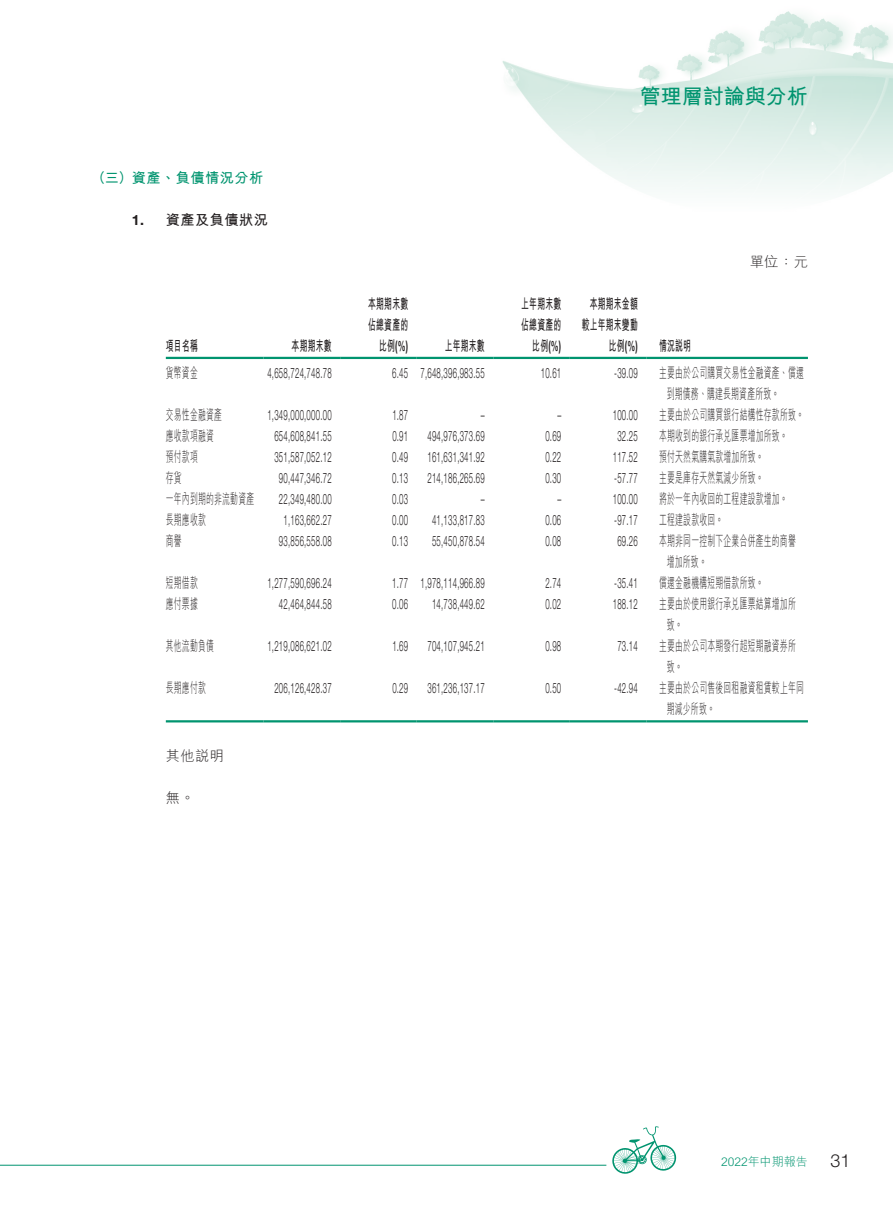
<style>
.page{position:relative;width:893px;height:1212px;background:#fff}
.page>*{position:absolute;margin:0;border:0;box-sizing:border-box;transform-origin:0 0}
.t1{font:700 21px "M Hei HK";color:#00946f}
.t2{font:300 18px "Helvetica Neue LT Std";color:#231f20}
.t3{font:300 14.25px "Helvetica Neue LT Std";letter-spacing:.03em;color:#231f20;scale:.55 1}
.t4{font:300 14.25px/21px "M Hei HK";letter-spacing:.03em;color:#231f20;scale:.55 1}
.t5{font:700 14.25px/21px "M Hei HK";letter-spacing:.03em;color:#231f20;scale:.55 1}
.t6{font:700 14.25px "Helvetica Neue LT Std";color:#231f20;scale:.55 1}
.t7{font:700 14.25px "M Hei HK";letter-spacing:.03em;color:#00946f}
.t8{font:300 14.25px "M Hei HK";letter-spacing:.03em;color:#231f20}
.t9{font:700 14.25px "M Hei HK";letter-spacing:.03em;color:#231f20}
.t10{font:300 12px "M Hei HK";color:#00946f}
.s1{font-family:"Helvetica Neue LT Std"}
.s2{font-family:"M Hei HK"}
</style>
<div class="page">
<img style="left:502px;top:11px;width:391px;height:181px">
<hr style="left:0;top:1165px;width:606px;height:1px;background:#00946f">
<svg style="left:612px;top:1126px;width:65px;height:48px"></svg>
<hr style="left:166px;top:357px;width:98px;height:2px;background:#00946f">
<hr style="left:264px;top:357px;width:76px;height:2px;background:#00946f">
<hr style="left:340px;top:357px;width:77px;height:2px;background:#00946f">
<hr style="left:417px;top:357px;width:76px;height:2px;background:#00946f">
<hr style="left:493px;top:357px;width:77px;height:2px;background:#00946f">
<hr style="left:570px;top:357px;width:76px;height:2px;background:#00946f">
<hr style="left:646px;top:357px;width:162px;height:2px;background:#00946f">
<hr style="left:166px;top:720px;width:98px;height:2px;background:#00946f">
<hr style="left:264px;top:720px;width:76px;height:2px;background:#00946f">
<hr style="left:340px;top:720px;width:77px;height:2px;background:#00946f">
<hr style="left:417px;top:720px;width:76px;height:2px;background:#00946f">
<hr style="left:493px;top:720px;width:77px;height:2px;background:#00946f">
<hr style="left:570px;top:720px;width:76px;height:2px;background:#00946f">
<hr style="left:646px;top:720px;width:162px;height:2px;background:#00946f">
<p class="t7" style="left:91px;top:167px;width:173px">（三）資產、負債情況分析</p>
<p class="t9" style="left:132px;top:209px;width:138px"><span class="s1">1.</span> 資產及負債狀況</p>
<p class="t5" style="left:166px;top:334px;width:60px">項目名稱</p>
<p class="t5" style="left:292px;top:334px;width:74px">本期期末數</p>
<h1 class="t1" style="left:640px;top:81px;width:169px">管理層討論與分析</h1>
<p class="t5" style="left:368px;top:292px;width:74px">本期期末數佔總資產的</p>
<p class="t6" style="left:379px;top:337px;width:54px"><span class="s2">比例</span>(%)</p>
<p class="t5" style="left:445px;top:334px;width:74px">上年期末數</p>
<p class="t5" style="left:521px;top:292px;width:74px">上年期末數佔總資產的</p>
<p class="t6" style="left:532px;top:337px;width:54px"><span class="s2">比例</span>(%)</p>
<p class="t5" style="left:582px;top:292px;width:104px;text-align:center">本期期末金額較上年期末變動</p>
<p class="t6" style="left:609px;top:337px;width:54px"><span class="s2">比例</span>(%)</p>
<p class="t5" style="left:659px;top:334px;width:60px">情況說明</p>
<p class="t8" style="left:750px;top:252px;width:60px">單位：元</p>
<p class="t4" style="left:166px;top:362px;width:60px">貨幣資金</p>
<p class="t3" style="left:267px;top:364px;width:118px">4,658,724,748.78</p>
<p class="t3" style="left:392px;top:364px;width:170px">6.45 7,648,396,983.55</p>
<p class="t3" style="left:541px;top:364px;width:39px">10.61</p>
<p class="t3" style="left:614px;top:364px;width:44px">-39.09</p>
<p class="t4" style="left:667px;top:362px;width:251px;text-indent:-8px">主要由於公司購買交易性金融資產、償還到期債務、購建長期資產所致。</p>
<p class="t4" style="left:166px;top:404px;width:104px">交易性金融資產</p>
<p class="t3" style="left:267px;top:406px;width:118px">1,349,000,000.00</p>
<p class="t3" style="left:392px;top:406px;width:30px">1.87</p>
<p class="t3" style="left:481px;top:406px;width:9px">–</p>
<p class="t3" style="left:557px;top:406px;width:9px">–</p>
<p class="t3" style="left:613px;top:406px;width:47px">100.00</p>
<p class="t4" style="left:659px;top:404px;width:265px">主要由於公司購買銀行結構性存款所致。</p>
<p class="t4" style="left:166px;top:425px;width:89px">應收款項融資</p>
<p class="t3" style="left:274px;top:427px;width:106px">654,608,841.55</p>
<p class="t3" style="left:392px;top:427px;width:30px">0.91</p>
<p class="t3" style="left:427px;top:427px;width:106px">494,976,373.69</p>
<p class="t3" style="left:545px;top:427px;width:30px">0.69</p>
<p class="t3" style="left:617px;top:427px;width:39px">32.25</p>
<p class="t4" style="left:659px;top:425px;width:235px">本期收到的銀行承兌匯票增加所致。</p>
<p class="t4" style="left:166px;top:446px;width:60px">預付款項</p>
<p class="t3" style="left:274px;top:448px;width:106px">351,587,052.12</p>
<p class="t3" style="left:392px;top:448px;width:30px">0.49</p>
<p class="t3" style="left:427px;top:448px;width:106px">161,631,341.92</p>
<p class="t3" style="left:545px;top:448px;width:30px">0.22</p>
<p class="t3" style="left:613px;top:448px;width:47px">117.52</p>
<p class="t4" style="left:659px;top:446px;width:192px">預付天然氣購氣款增加所致。</p>
<p class="t4" style="left:166px;top:467px;width:30px">存貨</p>
<p class="t3" style="left:279px;top:469px;width:97px">90,447,346.72</p>
<p class="t3" style="left:392px;top:469px;width:30px">0.13</p>
<p class="t3" style="left:427px;top:469px;width:106px">214,186,265.69</p>
<p class="t3" style="left:545px;top:469px;width:30px">0.30</p>
<p class="t3" style="left:614px;top:469px;width:44px">-57.77</p>
<p class="t4" style="left:659px;top:467px;width:192px">主要是庫存天然氣減少所致。</p>
<p class="t4" style="left:166px;top:488px;width:162px">一年內到期的非流動資產</p>
<p class="t3" style="left:279px;top:490px;width:97px">22,349,480.00</p>
<p class="t3" style="left:392px;top:490px;width:30px">0.03</p>
<p class="t3" style="left:481px;top:490px;width:9px">–</p>
<p class="t3" style="left:557px;top:490px;width:9px">–</p>
<p class="t3" style="left:613px;top:490px;width:47px">100.00</p>
<p class="t4" style="left:659px;top:488px;width:235px">將於一年內收回的工程建設款增加。</p>
<p class="t4" style="left:166px;top:509px;width:74px">長期應收款</p>
<p class="t3" style="left:284px;top:511px;width:89px">1,163,662.27</p>
<p class="t3" style="left:392px;top:511px;width:30px">0.00</p>
<p class="t3" style="left:432px;top:511px;width:97px">41,133,817.83</p>
<p class="t3" style="left:545px;top:511px;width:30px">0.06</p>
<p class="t3" style="left:614px;top:511px;width:44px">-97.17</p>
<p class="t4" style="left:659px;top:509px;width:118px">工程建設款收回。</p>
<p class="t4" style="left:166px;top:530px;width:30px">商譽</p>
<p class="t3" style="left:279px;top:532px;width:97px">93,856,558.08</p>
<p class="t3" style="left:392px;top:532px;width:30px">0.13</p>
<p class="t3" style="left:432px;top:532px;width:97px">55,450,878.54</p>
<p class="t3" style="left:545px;top:532px;width:30px">0.08</p>
<p class="t3" style="left:617px;top:532px;width:39px">69.26</p>
<p class="t4" style="left:667px;top:530px;width:236px;text-indent:-8px">本期非同一控制下企業合併產生的商譽增加所致。</p>
<p class="t4" style="left:166px;top:572px;width:60px">短期借款</p>
<p class="t3" style="left:267px;top:574px;width:118px">1,277,590,696.24</p>
<p class="t3" style="left:392px;top:574px;width:170px">1.77 1,978,114,966.89</p>
<p class="t3" style="left:545px;top:574px;width:30px">2.74</p>
<p class="t3" style="left:614px;top:574px;width:44px">-35.41</p>
<p class="t4" style="left:659px;top:572px;width:192px">償還金融機構短期借款所致。</p>
<p class="t4" style="left:166px;top:593px;width:60px">應付票據</p>
<p class="t3" style="left:279px;top:595px;width:97px">42,464,844.58</p>
<p class="t3" style="left:392px;top:595px;width:30px">0.06</p>
<p class="t3" style="left:432px;top:595px;width:97px">14,738,449.62</p>
<p class="t3" style="left:545px;top:595px;width:30px">0.02</p>
<p class="t3" style="left:613px;top:595px;width:47px">188.12</p>
<p class="t4" style="left:667px;top:593px;width:236px;text-indent:-8px">主要由於使用銀行承兌匯票結算增加所致。</p>
<p class="t4" style="left:166px;top:635px;width:89px">其他流動負債</p>
<p class="t3" style="left:267px;top:637px;width:118px">1,219,086,621.02</p>
<p class="t3" style="left:392px;top:637px;width:30px">1.69</p>
<p class="t3" style="left:427px;top:637px;width:106px">704,107,945.21</p>
<p class="t3" style="left:545px;top:637px;width:30px">0.98</p>
<p class="t3" style="left:617px;top:637px;width:39px">73.14</p>
<p class="t4" style="left:667px;top:635px;width:236px;text-indent:-8px">主要由於公司本期發行超短期融資券所致。</p>
<p class="t4" style="left:166px;top:677px;width:74px">長期應付款</p>
<p class="t3" style="left:274px;top:679px;width:106px">206,126,428.37</p>
<p class="t3" style="left:392px;top:679px;width:30px">0.29</p>
<p class="t3" style="left:427px;top:679px;width:106px">361,236,137.17</p>
<p class="t3" style="left:545px;top:679px;width:30px">0.50</p>
<p class="t3" style="left:614px;top:679px;width:44px">-42.94</p>
<p class="t4" style="left:667px;top:677px;width:251px;text-indent:-8px">主要由於公司售後回租融資租賃較上年同期減少所致。</p>
<p class="t8" style="left:166px;top:746px;width:60px">其他說明</p>
<p class="t8" style="left:166px;top:788px;width:30px">無。</p>
<p class="t10" style="left:721px;top:1153px;width:88px">2022年中期報告</p>
<p class="t2" style="left:830px;top:1150px;width:22px">31</p>
</div>
